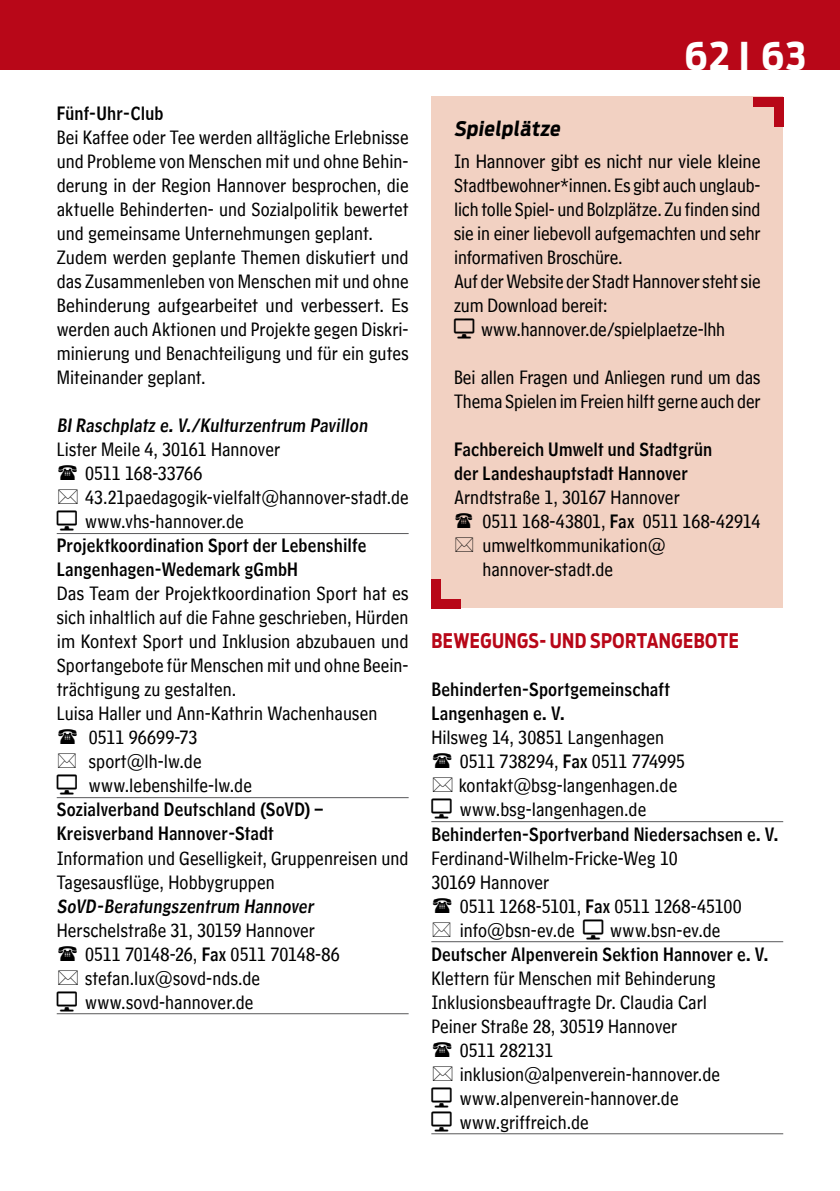
<style>
.page{position:relative;width:840px;height:1191px;background:#fff}
.page>*{position:absolute;margin:0;border:0;box-sizing:border-box;transform-origin:0 0}
.t1{font:700 38px "Ford Antenna Cond";color:#fff}
.t2{font:20px/24px "HM Text";color:#000;scale:.9 1}
.t3{font:20px "HM Text";color:#000;scale:.89 1}
.t4{font:20px "HM Text";color:#000;scale:.92 1}
.t5{font:20px "HM Text";color:#000;scale:.93 1}
.t6{font:700 20px "Ford Antenna Cond";letter-spacing:.025em;color:#b80718;scale:.9 1}
.t7{font:700 20px "Ford Antenna Cond";color:#000}
.t8{font:18px/24px "HM Headline";letter-spacing:.015em;color:#000;scale:.9 1}
.s1{font-family:"HM Headline";font-size:18px}
</style>
<div class="page">
<div style="left:0;top:0;width:839px;height:70px;background:#b80718"></div>
<div style="left:431px;top:96px;width:351px;height:512px;background:#f2d1c2"></div>
<div style="left:752px;top:97px;width:30px;height:9px;background:#b80718"></div>
<div style="left:773px;top:97px;width:9px;height:30px;background:#b80718"></div>
<div style="left:431px;top:599px;width:30px;height:10px;background:#b80718"></div>
<div style="left:431px;top:579px;width:9px;height:30px;background:#b80718"></div>
<hr style="left:57px;top:533px;width:351px;height:1px;background:#58585a">
<hr style="left:57px;top:797px;width:351px;height:1px;background:#58585a">
<hr style="left:57px;top:1013px;width:351px;height:1px;background:#58585a">
<hr style="left:431px;top:821px;width:351px;height:1px;background:#58585a">
<hr style="left:431px;top:941px;width:351px;height:1px;background:#58585a">
<hr style="left:431px;top:1133px;width:351px;height:1px;background:#58585a">
<p class="t8" style="left:57px;top:99px;width:120px">Fünf-Uhr-Club</p>
<p class="t2" style="left:57px;top:122px;width:392px">Bei Kaffee oder Tee werden alltägliche Erlebnisse und Probleme von Menschen mit und ohne Behin&shy;derung in der Region Hannover besprochen, die aktuelle Behinderten- und Sozialpolitik bewertet und gemeinsame Unternehmungen geplant.<br>Zudem werden geplante Themen diskutiert und das Zusammenleben von Menschen mit und ohne Behinderung aufgearbeitet und verbessert. Es werden auch Aktionen und Projekte gegen Diskri&shy;minierung und Benachteiligung und für ein gutes Miteinander geplant.</p>
<p class="t8" style="left:57px;top:411px;width:350px">BIRaschplatz e.V./Kulturzentrum Pavillon</p>
<p class="t2" style="left:85px;top:434px;width:361px;text-indent:-28px">Lister Meile 4, 30161 Hannover<br>0511 168-33766<br>43.21paedagogik-vielfalt@hannover-stadt.de www.vhs-hannover.de</p>
<p class="t8" style="left:57px;top:531px;width:345px">Projektkoordination Sport der Lebenshilfe<br>Langenhagen-Wedemark gGmbH</p>
<p class="t4" style="left:57px;top:576px;width:384px">Das Team der Projektkoordination Sport hat es</p>
<p class="t2" style="left:57px;top:602px;width:392px">sich inhaltlich auf die Fahne geschrieben, Hürden</p>
<p class="t4" style="left:57px;top:624px;width:384px">im Kontext Sport und Inklusion abzubauen und</p>
<p class="t2" style="left:57px;top:650px;width:392px">Sportangebote für Menschen mit und ohne Beein-</p>
<p class="t2" style="left:57px;top:674px;width:201px">trächtigung zu gestalten.</p>
<p class="t2" style="left:57px;top:698px;width:357px">Luisa Haller und Ann-Kathrin Wachenhausen</p>
<p class="t2" style="left:89px;top:722px;width:122px">0511 96699-73</p>
<p class="t2" style="left:89px;top:746px;width:127px">sport@lh-lw.de</p>
<p class="t2" style="left:89px;top:770px;width:183px">www.lebenshilfe-lw.de</p>
<p class="t8" style="left:57px;top:795px;width:297px">Sozialverband Deutschland (SoVD) –<br>Kreisverband Hannover-Stadt</p>
<p class="t2" style="left:57px;top:842px;width:392px">Information und Geselligkeit, Gruppenreisen und<br>Tagesausflüge, Hobbygruppen</p>
<p class="t8" style="left:57px;top:891px;width:290px">SoVD-Beratungszentrum Hannover</p>
<p class="t2" style="left:85px;top:914px;width:284px;text-indent:-28px">Herschelstraße 31, 30159 Hannover<br>0511 70148-26, <span class="s1">Fax</span> 0511 70148-86 stefan.lux@sovd-nds.de www.sovd-hannover.de</p>
<h1 class="t1" style="left:684px;top:22px;width:123px">62 I 63</h1>
<p class="t7" style="left:454px;top:110px;width:112px">Spielplätze</p>
<p class="t5" style="left:454px;top:144px;width:331px">In Hannover gibt es nicht nur viele kleine</p>
<p class="t3" style="left:454px;top:168px;width:345px">Stadtbewohner*innen. Es gibt auch unglaub-</p>
<p class="t3" style="left:454px;top:192px;width:346px">lich tolle Spiel- und Bolzplätze. Zu finden sind</p>
<p class="t2" style="left:454px;top:218px;width:342px">sie in einer liebevoll aufgemachten und sehr</p>
<p class="t2" style="left:454px;top:242px;width:189px">informativen Broschüre.</p>
<p class="t2" style="left:454px;top:266px;width:342px">Auf der Website der Stadt Hannover steht sie</p>
<p class="t2" style="left:454px;top:290px;width:172px">zum Download bereit:</p>
<p class="t2" style="left:481px;top:314px;width:273px">www.hannover.de/spielplaetze-lhh</p>
<p class="t2" style="left:454px;top:362px;width:342px">Bei allen Fragen und Anliegen rund um das<br>Thema Spielen im Freien hilft gerne auch der</p>
<p class="t8" style="left:454px;top:435px;width:288px">Fachbereich Umwelt und Stadtgrün der Landeshauptstadt Hannover</p>
<p class="t2" style="left:482px;top:482px;width:310px;text-indent:-28px">Arndtstraße 1, 30167 Hannover<br>0511 168-43801, <span class="s1">Fax</span> 0511 168-42914 umweltkommunikation@ hannover-stadt.de</p>
<p class="t6" style="left:431px;top:623px;width:343px">BEWEGUNGS- UND SPORTANGEBOTE</p>
<p class="t8" style="left:431px;top:675px;width:266px">Behinderten-Sportgemeinschaft<br>Langenhagen e. V.</p>
<p class="t2" style="left:458px;top:722px;width:253px;text-indent:-27px">Hilsweg 14, 30851 Langenhagen<br>0511 738294, <span class="s1">Fax</span> 0511 774995 kontakt@bsg-langenhagen.de www.bsg-langenhagen.de</p>
<p class="t8" style="left:431px;top:819px;width:387px">Behinderten-Sportverband Niedersachsen e. V.</p>
<p class="t2" style="left:431px;top:842px;width:275px">Ferdinand-Wilhelm-Fricke-Weg 10<br>30169 Hannover</p>
<p class="t2" style="left:459px;top:890px;width:315px">0511 1268-5101, <span class="s1">Fax</span> 0511 1268-45100 info@bsn-ev.de</p>
<p class="t2" style="left:610px;top:914px;width:124px">www.bsn-ev.de</p>
<p class="t8" style="left:431px;top:939px;width:376px">Deutscher Alpenverein Sektion Hannover e. V.</p>
<p class="t2" style="left:431px;top:962px;width:317px">Klettern für Menschen mit Behinderung</p>
<p class="t2" style="left:431px;top:986px;width:307px">Inklusionsbeauftragte Dr. Claudia Carl</p>
<p class="t2" style="left:431px;top:1010px;width:274px">Peiner Straße 28, 30519 Hannover</p>
<p class="t2" style="left:459px;top:1034px;width:106px">0511 282131</p>
<p class="t2" style="left:459px;top:1058px;width:290px">inklusion@alpenverein-hannover.de</p>
<p class="t2" style="left:459px;top:1082px;width:244px">www.alpenverein-hannover.de</p>
<p class="t2" style="left:459px;top:1106px;width:145px">www.griffreich.de</p>
</div>
